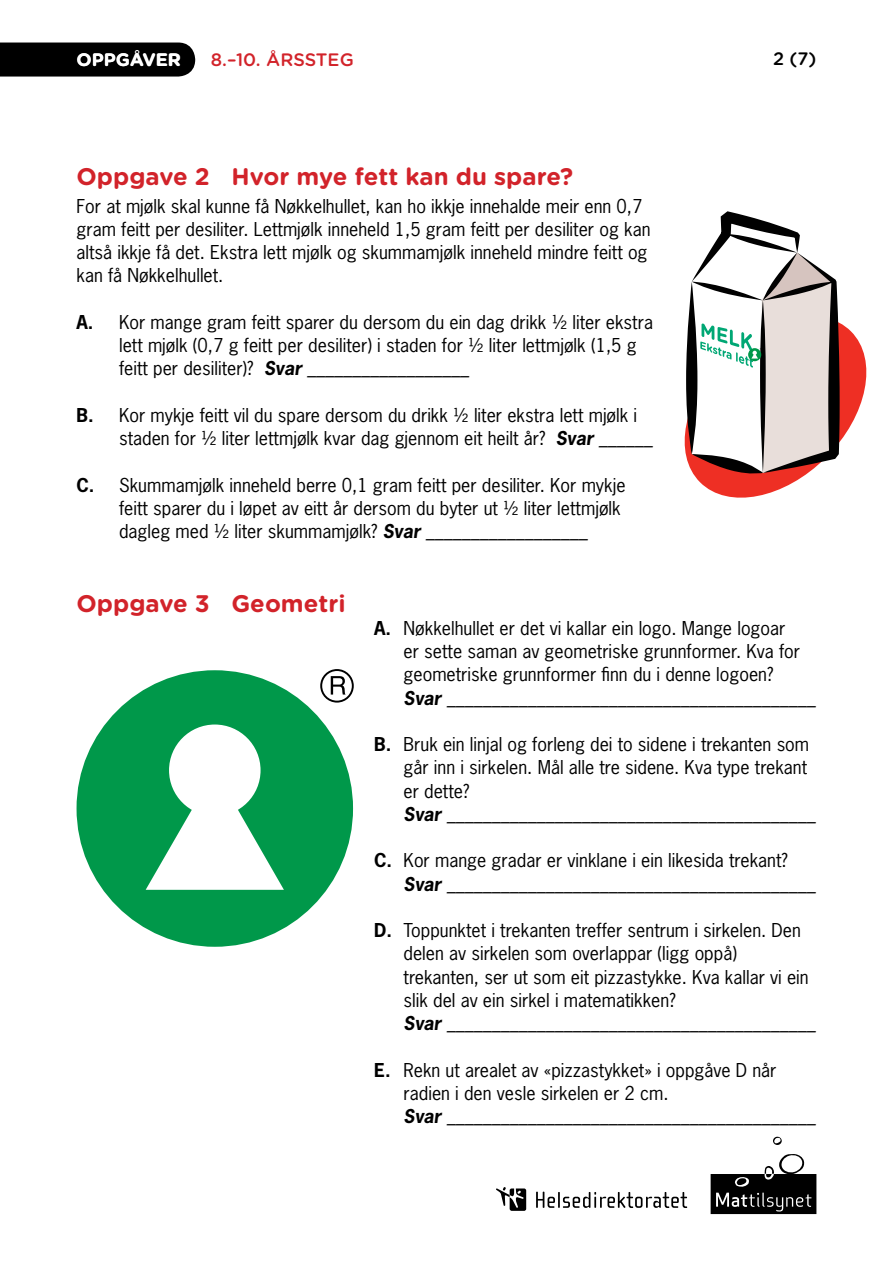
<style>
.page{position:relative;width:893px;height:1263px;background:#fff}
.page>*{position:absolute;margin:0;border:0;box-sizing:border-box;transform-origin:0 0}
.t1{font:700 24px "Gotham Rounded";color:#d2232a}
.t2{font:18px/23.2px "News Gothic";color:#000}
.t3{font:italic 700 18px/23.2px "News Gothic";color:#000}
.t4{font:500 18px "Gotham Rounded";color:#d2232a}
.t5{font:700 18px "Gotham Rounded";color:#fff}
.t6{font:500 18px "Gotham Rounded";color:#000}
.s1{font-weight:700}
.s2{font-weight:700;font-style:italic}
.s3{font-style:normal}
.s4{font-weight:400;font-style:normal}
</style>
<div class="page">
<svg style="left:773px;top:1137px;width:9px;height:8px"></svg>
<svg style="left:711px;top:1154px;width:105px;height:60px"></svg>
<div style="left:0;top:43px;width:195px;height:34px;background:#000"></div>
<svg style="left:496px;top:1187px;width:30px;height:24px"></svg>
<svg style="left:536px;top:1191px;width:151px;height:17px"></svg>
<div style="left:77px;top:670px;width:276px;height:277px;background:#00984a;border-radius:50%"></div>
<div style="left:169px;top:724px;width:92px;height:92px;background:#fff;border-radius:50%"></div>
<svg style="left:146px;top:808px;width:138px;height:82px"></svg>
<svg style="left:320px;top:669px;width:34px;height:34px"></svg>
<svg style="left:684px;top:211px;width:183px;height:287px"></svg>
<p class="t5" style="left:130px;top:46px;width:16px">Å</p>
<p class="t4" style="left:211px;top:46px;width:144px">8.–10. ÅRSSTEG</p>
<p class="t6" style="left:773px;top:46px;width:45px">2 (7)</p>
<p class="t5" style="left:77px;top:46px;width:106px">OPPGAVER</p>
<h1 class="t1" style="left:77px;top:159px;width:498px">Oppgave 2 Hvor mye fett kan du spare?</h1>
<p class="t2" style="left:77px;top:194px;width:575px">For at mjølk skal kunne få Nøkkelhullet, kan ho ikkje innehalde meir enn 0,7 gram feitt per desiliter. Lettmjølk inneheld 1,5 gram feitt per desiliter og kan altså ikkje få det. Ekstra lett mjølk og skummamjølk inneheld mindre feitt og kan få Nøkkelhullet.</p>
<p class="t2" style="left:119px;top:310px;width:535px;text-indent:-43px"><span class="s1">A.</span> Kor mange gram feitt sparer du dersom du ein dag drikk ½ liter ekstra lett mjølk (0,7 g feitt per desiliter) i staden for ½ liter lettmjølk (1,5 g feitt per desiliter)? <span class="s2">Svar __________________</span></p>
<p class="t2" style="left:119px;top:403px;width:536px;text-indent:-43px"><span class="s1">B.</span> Kor mykje feitt vil du spare dersom du drikk ½ liter ekstra lett mjølk i staden for ½ liter lettmjølk kvar dag gjennom eit heilt år? <span class="s2">Svar ______</span></p>
<p class="t2" style="left:119px;top:473px;width:508px;text-indent:-43px"><span class="s1">C.</span> Skummamjølk inneheld berre 0,1 gram feitt per desiliter. Kor mykje feitt sparer du i løpet av eitt år dersom du byter ut ½ liter lettmjølk dagleg med ½ liter skummamjølk? <span class="s2">Svar __________________</span></p>
<h1 class="t1" style="left:77px;top:585px;width:271px">Oppgave 3 Geometri</h1>
<p class="t2" style="left:404px;top:616px;width:398px;text-indent:-29px"><span class="s1">A.</span> Nøkkelhullet er det vi kallar ein logo. Mange logoar er sette saman av geometriske grunnformer. Kva for geometriske grunnformer finn du i denne logoen?</p>
<p class="t3" style="left:404px;top:686px;width:414px">Svar _________________________________________</p>
<p class="t2" style="left:404px;top:732px;width:407px;text-align:justify;text-indent:-29px"><span class="s1">B.</span> Bruk ein linjal og forleng dei to sidene i trekanten som går inn i sirkelen. Mål alle tre sidene. Kva type trekant er dette?</p>
<p class="t3" style="left:404px;top:802px;width:414px">Svar _________________________________________</p>
<p class="t3" style="left:404px;top:848px;width:414px;text-indent:-29px"><span class="s3">C.</span> <span class="s4">Kor mange gradar er vinklane i ein likesida trekant?<br></span>Svar _________________________________________</p>
<p class="t2" style="left:404px;top:918px;width:407px;text-indent:-29px"><span class="s1">D.</span> Toppunktet i trekanten treffer sentrum i sirkelen. Den delen av sirkelen som overlappar (ligg oppå) trekanten, ser ut som eit pizzastykke. Kva kallar vi ein slik del av ein sirkel i matematikken?</p>
<p class="t3" style="left:404px;top:1011px;width:414px">Svar _________________________________________</p>
<p class="t2" style="left:404px;top:1058px;width:374px;text-indent:-29px"><span class="s1">E.</span> Rekn ut arealet av «pizzastykket» i oppgåve D når radien i den vesle sirkelen er 2 cm.</p>
<p class="t3" style="left:404px;top:1104px;width:414px">Svar _________________________________________</p>
</div>
